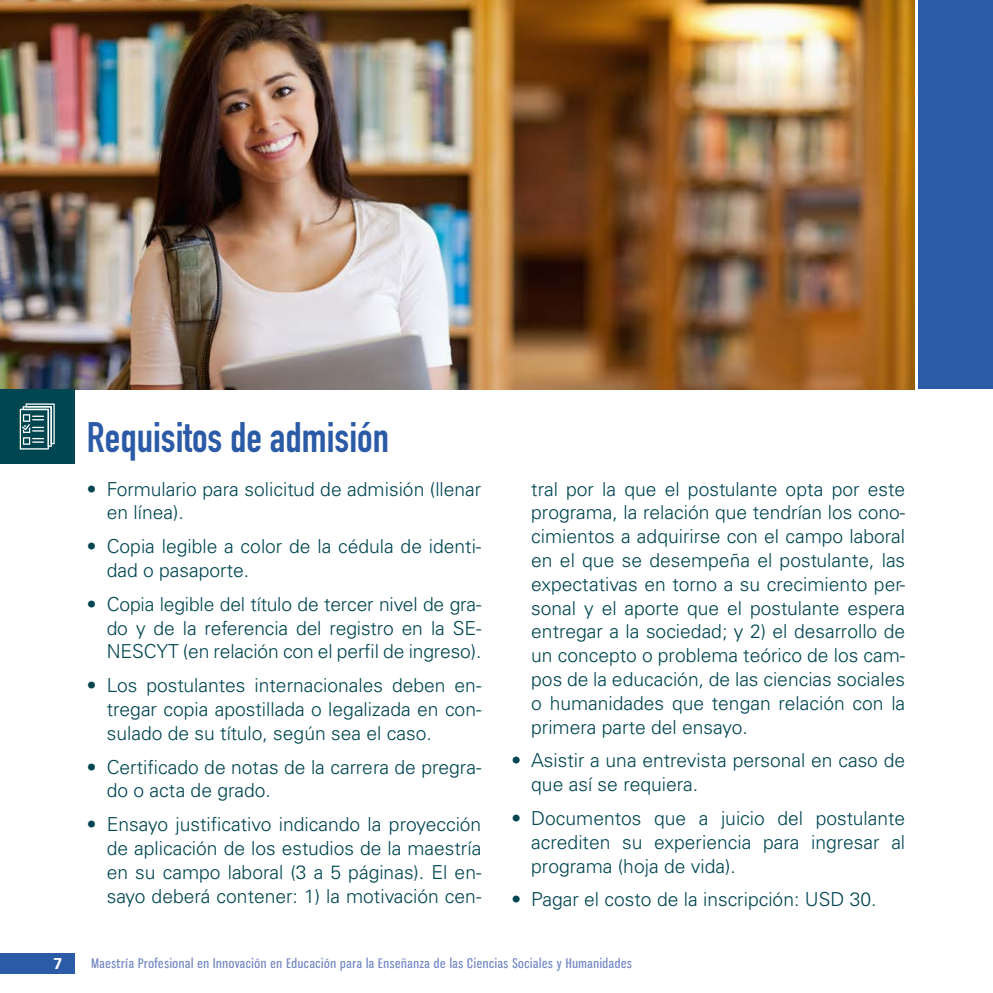
<style>
.page{position:relative;width:993px;height:993px;background:#fff}
.page>*{position:absolute;margin:0;border:0;box-sizing:border-box;transform-origin:0 0}
.t1{font:700 42px "DIN Condensed";color:#2b5aa6}
.t2{font:300 19.25px/23.8px "Univers LT Std";color:#004651;text-align:justify}
.t3{font:700 15.75px "Univers LT Std";color:#fff}
.t4{font:13.12px "Gnuolane Rg";letter-spacing:.05em;color:#7085c2}
</style>
<div class="page">
<div style="left:0;top:952px;width:74px;height:21px;background:#2b5aa6"></div>
<img style="left:0;top:0;width:914px;height:389px">
<div style="left:918px;top:0;width:74px;height:389px;background:#2b5aa6"></div>
<div style="left:0;top:389px;width:74px;height:74px;background:#004651"></div>
<svg style="left:20px;top:403px;width:35px;height:46px"></svg>
<h1 class="t1" style="left:87px;top:409px;width:303px">Requisitos de admisión</h1>
<p class="t2" style="left:107px;top:477px;width:376px;text-indent:-20px">• Formulario para solicitud de admisión (llenar en línea).</p>
<p class="t2" style="left:107px;top:534px;width:376px;text-indent:-20px">• Copia legible a color de la cédula de identi&shy;dad o pasaporte.</p>
<p class="t2" style="left:107px;top:592px;width:376px;text-indent:-20px">• Copia legible del título de tercer nivel de gra&shy;do y de la referencia del registro en la SE-NESCYT (en relación con el perfil de ingreso).</p>
<p class="t2" style="left:107px;top:673px;width:376px;text-indent:-20px">• Los postulantes internacionales deben en&shy;tregar copia apostillada o legalizada en con&shy;sulado de su título, según sea el caso.</p>
<p class="t2" style="left:107px;top:754px;width:376px;text-indent:-20px">• Certificado de notas de la carrera de pregra&shy;do o acta de grado.</p>
<p class="t2" style="left:107px;top:812px;width:376px;text-indent:-20px">• Ensayo justificativo indicando la proyección de aplicación de los estudios de la maestría en su campo laboral (3 a 5 páginas). El en&shy;sayo deberá contener: 1) la motivación cen-</p>
<p class="t2" style="left:531px;top:476px;width:375px">tral por la que el postulante opta por este programa, la relación que tendrían los cono&shy;cimientos a adquirirse con el campo laboral en el que se desempeña el postulante, las expectativas en torno a su crecimiento per&shy;sonal y el aporte que el postulante espera entregar a la sociedad; y 2) el desarrollo de un concepto o problema teórico de los cam&shy;pos de la educación, de las ciencias sociales o humanidades que tengan relación con la primera parte del ensayo.</p>
<p class="t2" style="left:531px;top:748px;width:375px;text-indent:-20px">• Asistir a una entrevista personal en caso de que así se requiera.</p>
<p class="t2" style="left:531px;top:806px;width:375px;text-indent:-20px">• Documentos que a juicio del postulante acrediten su experiencia para ingresar al programa (hoja de vida).</p>
<p class="t2" style="left:511px;top:887px;width:366px">• Pagar el costo de la inscripción: USD 30.</p>
<p class="t3" style="left:54px;top:953px;width:10px">7</p>
<p class="t4" style="left:92px;top:954px;width:541px">Maestría Profesional en Innovación en Educación para la Enseñanza de las Ciencias Sociales y Humanidades</p>
</div>
